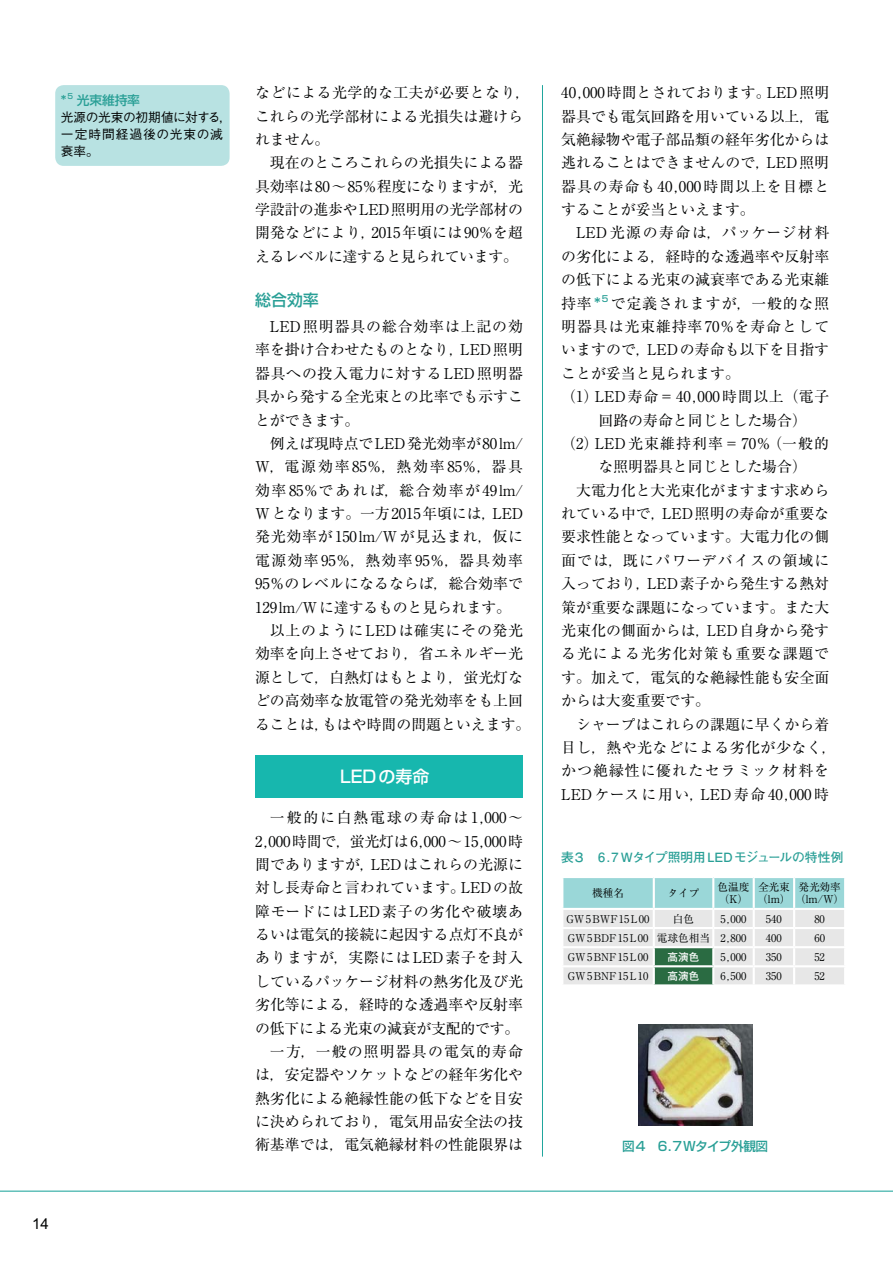
<style>
.page{position:relative;width:893px;height:1263px;background:#fff}
.page>*{position:absolute;margin:0;border:0;box-sizing:border-box;transform-origin:0 0}
.t1{font:16.95px "Shin Go Pro Medium 90 msp RKSJ H";color:#fff}
.t2{font:15.9px "Shin Go Pro Medium 90 msp RKSJ H";color:#299f96}
.t3{font:15px "Arial";color:#000202}
.t4{font:14.85px/23.4px "Ryumin Pro Regular 90 msp RKSJ H";color:#000202;text-align:justify}
.t5{font:14.85px "Ryumin Pro Regular 90 msp RKSJ H";letter-spacing:.06em;color:#000202}
.t6{font:14.85px "Ryumin Pro Regular 90 msp RKSJ H";letter-spacing:.055em;color:#000202}
.t7{font:14.85px "Ryumin Pro Regular 90 msp RKSJ H";letter-spacing:.105em;color:#000202}
.t8{font:14.85px "Ryumin Pro Regular 90 msp RKSJ H";letter-spacing:.05em;color:#000202}
.t9{font:14.85px "Ryumin Pro Regular 90 msp RKSJ H";letter-spacing:.075em;color:#000202}
.t10{font:14.85px "Ryumin Pro Regular 90 msp RKSJ H";letter-spacing:.125em;color:#000202}
.t11{font:14.85px "Ryumin Pro Regular 90 msp RKSJ H";letter-spacing:.095em;color:#000202}
.t12{font:14.85px "Ryumin Pro Regular 90 msp RKSJ H";letter-spacing:.03em;color:#000202}
.t13{font:14.85px "Ryumin Pro Regular 90 msp RKSJ H";letter-spacing:.045em;color:#000202}
.t14{font:14.85px "Ryumin Pro Regular 90 msp RKSJ H";letter-spacing:.08em;color:#000202}
.t15{font:12.75px/17px "Gothic BBB Pro Medium 90 msp RKSJ H";letter-spacing:-.005em;color:#000202}
.t16{font:12.75px "Futo Go B101 Pro Bold 90 msp RKSJ H";letter-spacing:-.005em;color:#299f96}
.t17{font:12.75px "Shin Go Pro Medium 90 msp RKSJ H";letter-spacing:-.035em;color:#299f96}
.t18{font:12.75px "Shin Go Pro Medium 90 msp RKSJ H";letter-spacing:-.015em;color:#299f96}
.t19{font:10.65px/12.8px "Ryumin Pro Regular 90 msp RKSJ H";color:#000202}
.t20{font:10.65px "Ryumin Pro Regular 90 msp RKSJ H";letter-spacing:.065em;color:#000202}
.t21{font:10.65px "Futo Go B101 Pro Bold 90 msp RKSJ H";color:#fff}
.s1{font-family:"Shin Go Pro Medium 90 msp RKSJ H";color:#299f96}
</style>
<div class="page">
<hr style="left:0;top:1191px;width:893px;height:1px;background:#20a69d">
<div style="left:255px;top:755px;width:268px;height:42px;background:#17b7ae"></div>
<hr style="left:542px;top:85px;width:1px;height:1072px;background:#20a69d">
<div style="left:55px;top:85px;width:175px;height:81px;background:#b8e2e2;border-radius:9px"></div>
<svg style="left:563px;top:877px;width:282px;height:107px;background:#c9dddb"></svg>
<img style="left:638px;top:1024px;width:114px;height:101px">
<p class="t18" style="left:61px;top:95px;width:81px">*<sup>5</sup> 光束維持率</p>
<p class="t15" style="left:61px;top:110px;width:173px">光源の光束の初期値に対する，一定時間経過後の光束の減衰率。</p>
<p class="t3" style="left:32px;top:1215px;width:18px">14</p>
<p class="t4" style="left:255px;top:83px;width:277px;text-align:left">などによる光学的な工夫が必要となり，これらの光学部材による光損失は避けられません。</p>
<p class="t4" style="left:255px;top:153px;width:269px;text-indent:15px">現在のところこれらの光損失による器具効率は80～85％程度になりますが，光学設計の進歩やLED照明用の光学部材の開発などにより，2015年頃には90％を超えるレベルに達すると見られています。</p>
<p class="t2" style="left:255px;top:294px;width:65px">総合効率</p>
<p class="t4" style="left:255px;top:317px;width:269px;text-indent:15px">LED照明器具の総合効率は上記の効率を掛け合わせたものとなり，LED照明器具への投入電力に対するLED照明器具から発する全光束との比率でも示すことができます。</p>
<p class="t4" style="left:270px;top:434px;width:255px">例えば現時点でLED発光効率が80lm/</p>
<p class="t10" style="left:255px;top:461px;width:269px">W，電源効率 85％，熱効率 85％，器具</p>
<p class="t7" style="left:255px;top:485px;width:269px">効率85％であれば，総合効率が49lm/</p>
<p class="t4" style="left:255px;top:504px;width:269px">Wとなります。一方2015年頃には，LED</p>
<p class="t6" style="left:255px;top:531px;width:269px">発光効率が150lm/Wが見込まれ，仮に</p>
<p class="t11" style="left:255px;top:555px;width:269px">電源効率95％，熱効率95％，器具効率</p>
<p class="t4" style="left:255px;top:574px;width:269px">95％のレベルになるならば，総合効率で</p>
<p class="t4" style="left:255px;top:597px;width:257px">129lm/Wに達するものと見られます。</p>
<p class="t13" style="left:270px;top:625px;width:254px">以上のようにLEDは確実にその発光</p>
<p class="t4" style="left:255px;top:644px;width:269px">効率を向上させており，省エネルギー光</p>
<p class="t4" style="left:255px;top:667px;width:269px">源として，白熱灯はもとより，蛍光灯な</p>
<p class="t4" style="left:255px;top:691px;width:269px">どの高効率な放電管の発光効率をも上回</p>
<p class="t4" style="left:255px;top:714px;width:277px">ることは，もはや時間の問題といえます。</p>
<p class="t1" style="left:340px;top:770px;width:91px">LEDの寿命</p>
<p class="t4" style="left:255px;top:808px;width:269px;text-align:right">一般的に白熱電球の寿命は1,000～<br>2,000時間で，蛍光灯は6,000～15,000時間でありますが，LEDはこれらの光源に対し長寿命と言われています。LEDの故障モードにはLED素子の劣化や破壊あるいは電気的接続に起因する点灯不良がありますが，実際にはLED素子を封入しているパッケージ材料の熱劣化及び光劣化等による，経時的な透過率や反射率の低下による光束の減衰が支配的です。一方，一般の照明器具の電気的寿命は，安定器やソケットなどの経年劣化や熱劣化による絶縁性能の低下などを目安に決められており，電気用品安全法の技術基準では，電気絶縁材料の性能限界は</p>
<p class="t4" style="left:561px;top:83px;width:269px">40,000時間とされております。LED照明器具でも電気回路を用いている以上，電気絶縁物や電子部品類の経年劣化からは逃れることはできませんので，LED照明器具の寿命も40,000時間以上を目標とすることが妥当といえます。</p>
<p class="t7" style="left:576px;top:227px;width:255px">LED 光源の寿命は，パッケージ材料</p>
<p class="t4" style="left:561px;top:247px;width:269px">の劣化による，経時的な透過率や反射率</p>
<p class="t4" style="left:561px;top:270px;width:269px">の低下による光束の減衰率である光束維</p>
<p class="t6" style="left:561px;top:298px;width:269px">持率<span class="s1">*</span><sup>5</sup> で定義されますが，一般的な照</p>
<p class="t5" style="left:561px;top:321px;width:269px">明器具は光束維持率70％を寿命として</p>
<p class="t4" style="left:561px;top:340px;width:269px">いますので，LEDの寿命も以下を目指す</p>
<p class="t4" style="left:561px;top:364px;width:180px">ことが妥当と見られます。</p>
<p class="t8" style="left:561px;top:391px;width:269px">（1）LED寿命＝40,000時間以上（電子</p>
<p class="t4" style="left:598px;top:410px;width:210px">回路の寿命と同じとした場合）</p>
<p class="t9" style="left:561px;top:438px;width:269px">（2）LED光束維持利率＝70％（一般的</p>
<p class="t4" style="left:598px;top:457px;width:210px">な照明器具と同じとした場合）</p>
<p class="t4" style="left:576px;top:480px;width:254px">大電力化と大光束化がますます求めら</p>
<p class="t4" style="left:561px;top:504px;width:269px">れている中で，LED照明の寿命が重要な</p>
<p class="t4" style="left:561px;top:527px;width:269px">要求性能となっています。大電力化の側</p>
<p class="t14" style="left:561px;top:555px;width:269px">面では，既にパワーデバイスの領域に</p>
<p class="t4" style="left:561px;top:574px;width:269px">入っており，LED素子から発生する熱対</p>
<p class="t4" style="left:561px;top:597px;width:269px">策が重要な課題になっています。また大</p>
<p class="t4" style="left:561px;top:621px;width:269px">光束化の側面からは，LED自身から発す</p>
<p class="t5" style="left:561px;top:648px;width:269px">る光による光劣化対策も重要な課題で</p>
<p class="t4" style="left:561px;top:667px;width:269px">す。加えて，電気的な絶縁性能も安全面</p>
<p class="t4" style="left:561px;top:691px;width:150px">からは大変重要です。</p>
<p class="t4" style="left:576px;top:714px;width:254px">シャープはこれらの課題に早くから着</p>
<p class="t12" style="left:561px;top:742px;width:277px">目し，熱や光などによる劣化が少なく，</p>
<p class="t5" style="left:561px;top:765px;width:269px">かつ絶縁性に優れたセラミック材料を</p>
<p class="t4" style="left:561px;top:784px;width:269px">LED ケースに用い，LED 寿命 40,000 時</p>
<p class="t16" style="left:561px;top:852px;width:284px">表３　6 .7Ｗタイプ照明用 LEDモジュールの特性例</p>
<p class="t19" style="left:592px;top:888px;width:33px">機種名</p>
<p class="t19" style="left:668px;top:888px;width:33px">タイプ</p>
<p class="t19" style="left:717px;top:882px;width:33px">色温度（K）</p>
<p class="t19" style="left:757px;top:882px;width:88px">全光束<br>（lm）（lm/W）</p>
<p class="t19" style="left:798px;top:882px;width:44px">発光効率</p>
<p class="t20" style="left:566px;top:915px;width:85px">GW5BWF15L00</p>
<p class="t19" style="left:673px;top:914px;width:23px">白色</p>
<p class="t19" style="left:720px;top:914px;width:27px">5,000</p>
<p class="t19" style="left:766px;top:914px;width:17px">540</p>
<p class="t19" style="left:814px;top:914px;width:12px">80</p>
<p class="t19" style="left:568px;top:933px;width:180px">GW5BDF15L00 電球色相当 2,800</p>
<p class="t19" style="left:766px;top:933px;width:17px">400</p>
<p class="t19" style="left:814px;top:933px;width:12px">60</p>
<p class="t20" style="left:568px;top:953px;width:82px">GW5BNF15L00</p>
<p class="t21" style="left:668px;top:953px;width:33px">高演色</p>
<p class="t19" style="left:720px;top:952px;width:27px">5,000</p>
<p class="t19" style="left:766px;top:952px;width:17px">350</p>
<p class="t19" style="left:814px;top:952px;width:12px">52</p>
<p class="t20" style="left:568px;top:972px;width:82px">GW5BNF15L10</p>
<p class="t21" style="left:668px;top:972px;width:33px">高演色</p>
<p class="t19" style="left:720px;top:971px;width:27px">6,500</p>
<p class="t19" style="left:766px;top:971px;width:17px">350</p>
<p class="t19" style="left:814px;top:971px;width:12px">52</p>
<p class="t17" style="left:622px;top:1141px;width:148px">図4　6.7Ｗタイプ外観図</p>
</div>
